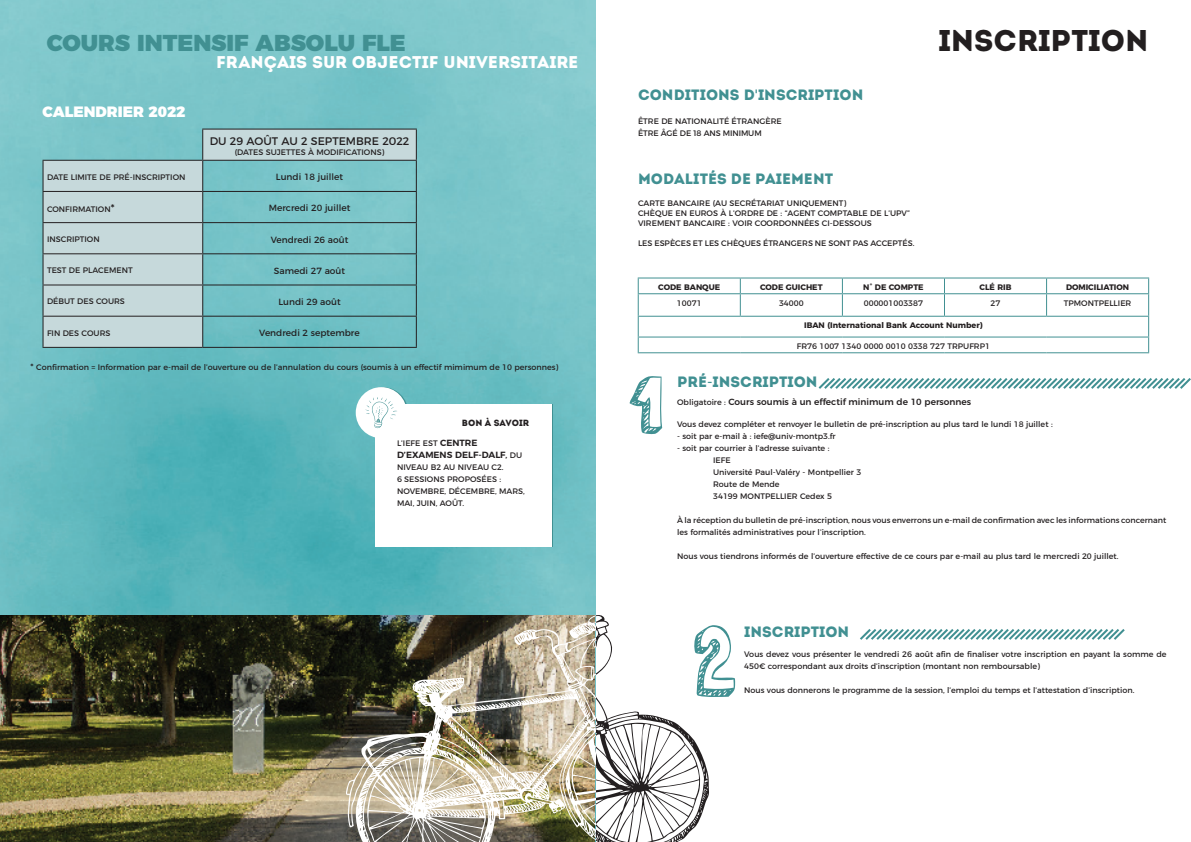
<style>
.page{position:relative;width:1191px;height:842px;background:#fff}
.page>*{position:absolute;margin:0;border:0;box-sizing:border-box;transform-origin:0 0}
.t1{font:30px "Intro";color:#231f20}
.t2{font:900 23px "Montserrat";color:#419092}
.t3{font:17px "Intro";color:#fff}
.t4{font:15px "Intro";color:#419092}
.t5{font:900 15px "Montserrat";color:#fff}
.t6{font:11px "Montserrat";color:#231f20}
.t7{font:9px "Montserrat";color:#231f20}
.t8{font:500 9px "Montserrat";color:#231f20}
.t9{font:600 9px "Montserrat";color:#231f20}
.t10{font:9px "Intro";color:#231f20}
.t11{font:8px/12px "Montserrat";color:#231f20}
.t12{font:700 8px "Montserrat";color:#231f20}
.s1{font-size:11px}
.s2{font-size:9px}
.s3{font-weight:600;font-size:9px}
.s4{font-size:8px}
.s5{font-weight:400;font-size:8px}
.s6{font-family:"Montserrat"}
</style>
<div class="page">
<svg style="left:860px;top:629px;width:265px;height:11px"></svg>
<svg style="left:818px;top:378px;width:373px;height:11px"></svg>
<svg style="left:629px;top:376px;width:33px;height:58px"></svg>
<hr style="left:638px;top:277px;width:102px;height:1px;background:#419092">
<hr style="left:740px;top:277px;width:102px;height:1px;background:#419092">
<hr style="left:842px;top:277px;width:102px;height:1px;background:#419092">
<hr style="left:944px;top:277px;width:102px;height:1px;background:#419092">
<hr style="left:1046px;top:277px;width:103px;height:1px;background:#419092">
<svg style="left:638px;top:278px;width:511px;height:75px"></svg>
<img style="left:0;top:0;width:595px;height:615px">
<img style="left:0;top:615px;width:346px;height:227px">
<svg style="left:595px;top:611px;width:140px;height:231px"></svg>
<img style="left:346px;top:611px;width:249px;height:231px">
<svg style="left:43px;top:129px;width:373px;height:218px;background:#99cbce"></svg>
<hr style="left:43px;top:317px;width:1px;height:30px;background:#231f20">
<hr style="left:43px;top:347px;width:160px;height:1px;background:#231f20">
<hr style="left:202px;top:317px;width:1px;height:30px;background:#231f20">
<hr style="left:203px;top:347px;width:214px;height:1px;background:#231f20">
<hr style="left:416px;top:192px;width:1px;height:30px;background:#231f20">
<hr style="left:416px;top:223px;width:1px;height:30px;background:#231f20">
<hr style="left:416px;top:254px;width:1px;height:30px;background:#231f20">
<hr style="left:416px;top:285px;width:1px;height:31px;background:#231f20">
<hr style="left:416px;top:317px;width:1px;height:30px;background:#231f20">
<hr style="left:203px;top:316px;width:214px;height:1px;background:#231f20">
<hr style="left:203px;top:222px;width:214px;height:1px;background:#231f20">
<hr style="left:203px;top:253px;width:214px;height:1px;background:#231f20">
<hr style="left:203px;top:284px;width:214px;height:1px;background:#231f20">
<hr style="left:43px;top:192px;width:1px;height:30px;background:#231f20">
<hr style="left:202px;top:192px;width:1px;height:30px;background:#231f20">
<hr style="left:43px;top:222px;width:160px;height:1px;background:#231f20">
<hr style="left:43px;top:223px;width:1px;height:30px;background:#231f20">
<hr style="left:202px;top:223px;width:1px;height:30px;background:#231f20">
<hr style="left:43px;top:253px;width:160px;height:1px;background:#231f20">
<hr style="left:43px;top:254px;width:1px;height:30px;background:#231f20">
<hr style="left:202px;top:254px;width:1px;height:30px;background:#231f20">
<hr style="left:43px;top:284px;width:160px;height:1px;background:#231f20">
<hr style="left:43px;top:285px;width:1px;height:31px;background:#231f20">
<hr style="left:202px;top:285px;width:1px;height:31px;background:#231f20">
<hr style="left:43px;top:316px;width:160px;height:1px;background:#231f20">
<hr style="left:202px;top:129px;width:215px;height:1px;background:#231f20">
<hr style="left:202px;top:130px;width:1px;height:30px;background:#231f20">
<hr style="left:416px;top:130px;width:1px;height:30px;background:#231f20">
<hr style="left:43px;top:160px;width:160px;height:1px;background:#231f20">
<hr style="left:43px;top:161px;width:1px;height:30px;background:#231f20">
<hr style="left:43px;top:191px;width:160px;height:1px;background:#231f20">
<hr style="left:203px;top:160px;width:214px;height:1px;background:#231f20">
<hr style="left:202px;top:161px;width:1px;height:30px;background:#231f20">
<hr style="left:416px;top:161px;width:1px;height:30px;background:#231f20">
<hr style="left:203px;top:191px;width:214px;height:1px;background:#231f20">
<div style="left:375px;top:404px;width:176px;height:142px;background:#fff"></div>
<div style="left:356px;top:387px;width:51px;height:51px;background:#fff;border-radius:50%"></div>
<svg style="left:365px;top:397px;width:32px;height:31px"></svg>
<p class="t2" style="left:47px;top:23px;width:360px">COURS INTENSIF ABSOLU FLE</p>
<p class="t3" style="left:216px;top:52px;width:364px">FRANÇAIS SUR OBJECTIF UNIVERSITAIRE</p>
<p class="t5" style="left:43px;top:99px;width:144px">CALENDRIER 2022</p>
<p class="t6" style="left:210px;top:132px;width:201px">DU 29 AOÛT AU 2 SEPTEMBRE 2022</p>
<p class="t11" style="left:235px;top:145px;width:151px">(DATES SUJETTES À MODIFICATIONS)</p>
<p class="t11" style="left:47px;top:170px;width:140px">DATE LIMITE DE PRÉ-INSCRIPTION</p>
<p class="t7" style="left:276px;top:170px;width:69px">Lundi 18 juillet</p>
<p class="t11" style="left:47px;top:203px;width:69px">CONFIRMATION<span class="s1">*</span></p>
<p class="t7" style="left:269px;top:201px;width:83px">Mercredi 20 juillet</p>
<p class="t11" style="left:47px;top:233px;width:54px">INSCRIPTION</p>
<p class="t7" style="left:271px;top:232px;width:79px">Vendredi 26 août</p>
<p class="t11" style="left:47px;top:264px;width:87px">TEST DE PLACEMENT</p>
<p class="t7" style="left:274px;top:263px;width:73px">Samedi 27 août</p>
<p class="t11" style="left:47px;top:295px;width:79px">DÉBUT DES COURS</p>
<p class="t7" style="left:278px;top:295px;width:64px">Lundi 29 août</p>
<p class="t11" style="left:47px;top:326px;width:65px">FIN DES COURS</p>
<p class="t7" style="left:259px;top:326px;width:102px">Vendredi 2 septembre</p>
<p class="t11" style="left:30px;top:360px;width:529px"><span class="s2">*</span> Confirmation = Information par e-mail de l’ouverture ou de l’annulation du cours (soumis à un effectif mimimum de 10 personnes)</p>
<p class="t10" style="left:462px;top:418px;width:69px">BON À SAVOIR</p>
<p class="t11" style="left:397px;top:437px;width:82px">L’IEFE EST <span class="s3">CENTRE</span></p>
<p class="t9" style="left:397px;top:448px;width:127px">D’EXAMENS DELF-DALF<span class="s4">,</span> <span class="s5">DU</span></p>
<p class="t11" style="left:397px;top:461px;width:108px">NIVEAU B2 AU NIVEAU C2.</p>
<p class="t11" style="left:397px;top:473px;width:106px">6 SESSIONS PROPOSÉES :</p>
<p class="t11" style="left:397px;top:485px;width:129px">NOVEMBRE, DÉCEMBRE, MARS,<br>MAI, JUIN, AOÛT.</p>
<p class="t4" style="left:638px;top:85px;width:227px">CONDITIONS D<span class="s6">'</span>INSCRIPTION</p>
<p class="t11" style="left:638px;top:114px;width:145px">ÊTRE DE NATIONALITÉ ÉTRANGÈRE</p>
<p class="t11" style="left:638px;top:126px;width:125px">ÊTRE ÂGÉ DE 18 ANS MINIMUM</p>
<p class="t4" style="left:638px;top:169px;width:197px">MODALITÉS DE PAIEMENT</p>
<p class="t11" style="left:638px;top:196px;width:210px">CARTE BANCAIRE (AU SECRÉTARIAT UNIQUEMENT)</p>
<p class="t11" style="left:638px;top:206px;width:273px">CHÈQUE EN EUROS À L’ORDRE DE : “AGENT COMPTABLE DE L’UPV”</p>
<p class="t11" style="left:638px;top:216px;width:235px">VIREMENT BANCAIRE : VOIR COORDONNÉES CI-DESSOUS</p>
<p class="t11" style="left:638px;top:236px;width:278px">LES ESPÈCES ET LES CHÈQUES ÉTRANGERS NE SONT PAS ACCEPTÉS.</p>
<p class="t1" style="left:938px;top:22px;width:212px">INSCRIPTION</p>
<p class="t12" style="left:658px;top:280px;width:63px">CODE BANQUE</p>
<p class="t12" style="left:760px;top:280px;width:64px">CODE GUICHET</p>
<p class="t12" style="left:863px;top:280px;width:62px">N° DE COMPTE</p>
<p class="t12" style="left:979px;top:280px;width:33px">CLÉ RIB</p>
<p class="t12" style="left:1066px;top:280px;width:65px">DOMICILIATION</p>
<p class="t11" style="left:677px;top:296px;width:26px">10071</p>
<p class="t11" style="left:779px;top:296px;width:26px">34000</p>
<p class="t11" style="left:864px;top:296px;width:61px">000001003387</p>
<p class="t11" style="left:990px;top:296px;width:11px">27</p>
<p class="t11" style="left:1063px;top:296px;width:69px">TPMONTPELLIER</p>
<p class="t12" style="left:804px;top:319px;width:180px">IBAN (International Bank Account Number)</p>
<p class="t11" style="left:797px;top:339px;width:195px">FR76 1007 1340 0000 0010 0338 727 TRPUFRP1</p>
<p class="t4" style="left:677px;top:373px;width:142px">PRÉ<span class="s6">-</span>INSCRIPTION</p>
<p class="t8" style="left:677px;top:395px;width:296px"><span class="s5">Obligatoire :</span> Cours soumis à un effectif minimum de 10 personnes</p>
<p class="t11" style="left:677px;top:418px;width:377px">Vous devez compléter et renvoyer le bulletin de pré-inscription au plus tard le lundi 18 juillet :</p>
<p class="t11" style="left:677px;top:430px;width:160px">- soit par e-mail à : iefe@univ-montp3.fr</p>
<p class="t11" style="left:677px;top:442px;width:154px">- soit par courrier à l’adresse suivante :</p>
<p class="t11" style="left:713px;top:454px;width:19px">IEFE</p>
<p class="t11" style="left:713px;top:466px;width:150px">Université Paul-Valéry - Montpellier 3</p>
<p class="t11" style="left:713px;top:478px;width:68px">Route de Mende</p>
<p class="t11" style="left:713px;top:490px;width:120px">34199 MONTPELLIER Cedex 5</p>
<p class="t11" style="left:677px;top:514px;width:491px">À la réception du bulletin de pré-inscription, nous vous enverrons un e-mail de confirmation avec les informations concernant les formalités administratives pour l’inscription.</p>
<p class="t11" style="left:677px;top:550px;width:443px">Nous vous tiendrons informés de l’ouverture effective de ce cours par e-mail au plus tard le mercredi 20 juillet.</p>
<p class="t4" style="left:744px;top:622px;width:107px">INSCRIPTION</p>
<p class="t11" style="left:744px;top:647px;width:424px">Vous devez vous présenter le vendredi 26 août afin de finaliser votre inscription en payant la somme de<br>450€ correspondant aux droits d’inscription (montant non remboursable)</p>
<p class="t11" style="left:744px;top:683px;width:392px">Nous vous donnerons le programme de la session, l’emploi du temps et l’attestation d’inscription.</p>
</div>
